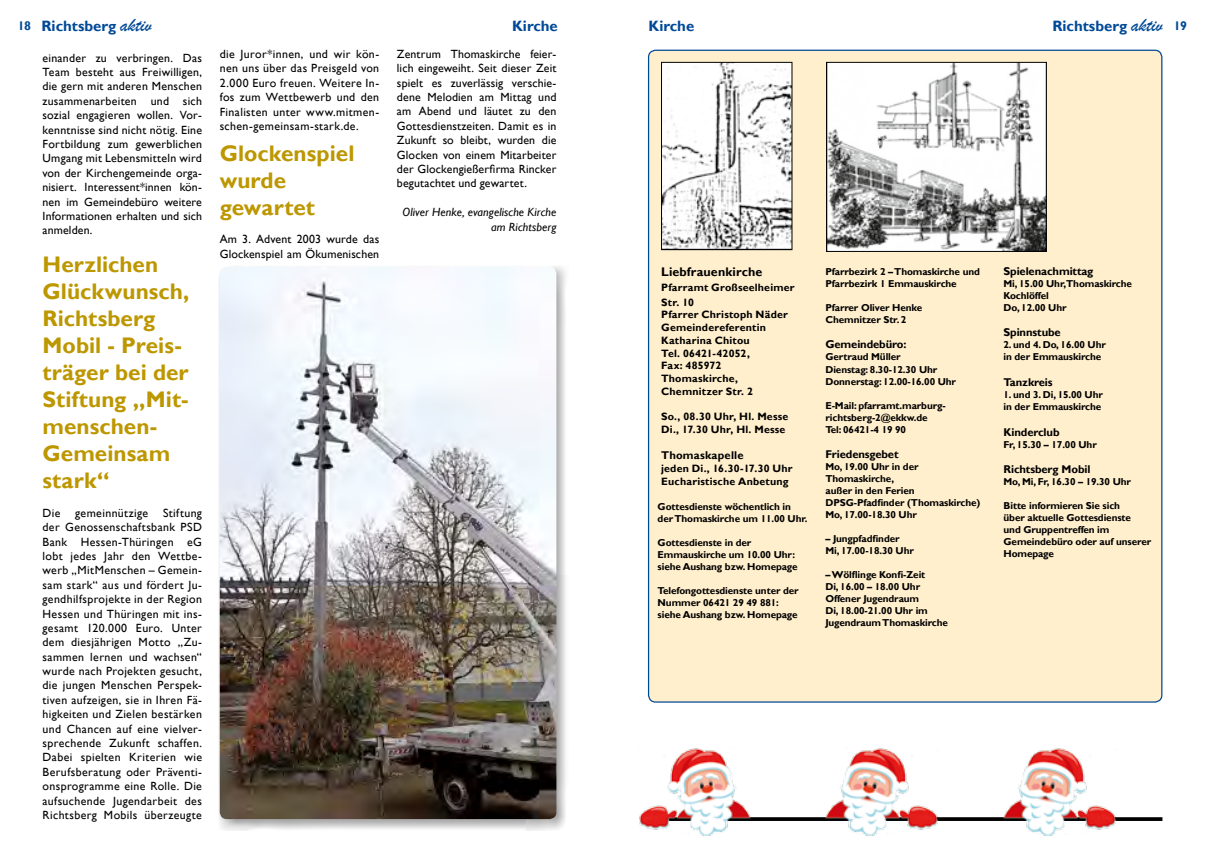
<style>
.page{position:relative;width:1205px;height:851px;background:#fff}
.page>*{position:absolute;margin:0;border:0;box-sizing:border-box;transform-origin:0 0}
.t1{font:700 22.5px/27px "Gill Sans";color:#bd9700}
.t2{font:700 15px "Gill Sans";color:#004997}
.t3{font:700 12.5px "Gill Sans";letter-spacing:.01em;color:#000}
.t4{font:11.88px/14.4px "Gill Sans";letter-spacing:.02em;color:#000;text-align:justify}
.t5{font:italic 11.88px/14.4px "Gill Sans";letter-spacing:.01em;color:#000;text-align:right}
.t6{font:700 11.25px "Gill Sans";letter-spacing:-.01em;color:#000}
.t7{font:700 11.25px "Gill Sans";letter-spacing:.015em;color:#000}
.t8{font:700 10.62px/12.8px "Gill Sans";letter-spacing:.02em;color:#000}
.t9{font:700 10px/12px "Gill Sans";letter-spacing:-.01em;color:#000}
.s1{font-size:12.5px}
.s2{font-family:"Brush Script";font-weight:400;font-size:20px}
</style>
<div class="page">
<div style="left:648px;top:50px;width:514px;height:652px;background:#ffefcd;border-radius:7px"></div>
<svg style="left:663px;top:64px;width:127px;height:184px;background:#e1e1e1"></svg>
<div style="left:661px;top:62px;width:131px;height:188px;border:1px solid #000"></div>
<svg style="left:828px;top:64px;width:216px;height:186px;background:#cdcdcd"></svg>
<div style="left:826px;top:62px;width:220px;height:190px;border:1px solid #000"></div>
<div style="left:218px;top:265px;width:350px;height:565px;background:#000;opacity:.35"></div>
<img style="left:220px;top:267px;width:336px;height:552px">
<hr style="left:649px;top:817px;width:513px;height:3px;background:#000">
<img style="left:826px;top:748px;width:113px;height:87px">
<img style="left:639px;top:748px;width:112px;height:87px">
<img style="left:1003px;top:748px;width:114px;height:87px">
<p class="t2" style="left:18px;top:17px;width:135px"><span class="s1">18</span> Richtsberg <span class="s2">aktiv</span></p>
<p class="t2" style="left:1052px;top:17px;width:136px">Richtsberg <span class="s2">aktiv</span> <span class="s1">19</span></p>
<p class="t2" style="left:512px;top:17px;width:47px">Kirche</p>
<p class="t2" style="left:648px;top:17px;width:47px">Kirche</p>
<p class="t4" style="left:43px;top:51px;width:161px">einander zu verbringen. Das Team besteht aus Freiwilligen, die gern mit anderen Menschen zusammenarbeiten und sich sozial engagieren wollen. Vor&shy;kenntnisse sind nicht nötig. Eine Fortbildung zum gewerblichen Umgang mit Lebensmitteln wird von der Kirchengemeinde orga&shy;nisiert. Interessent*innen kön&shy;nen im Gemeindebüro weitere Informationen erhalten und sich anmelden.</p>
<h1 class="t1" style="left:43px;top:251px;width:148px">Herzlichen<br>Glückwunsch,<br>Richtsberg<br>Mobil - Preis&shy;träger bei der<br>Stiftung „Mit&shy;menschen-<br>Gemeinsam stark“</h1>
<p class="t4" style="left:43px;top:505px;width:19px">Die</p>
<p class="t4" style="left:75px;top:505px;width:74px">gemeinnützige</p>
<p class="t4" style="left:43px;top:505px;width:161px;text-indent:121px">Stiftung der Genossenschaftsbank PSD Bank Hessen-Thüringen eG lobt jedes Jahr den Wettbe&shy;werb „MitMenschen – Gemein&shy;sam stark“ aus und fördert Ju&shy;gendhilfsprojekte in der Region Hessen und Thüringen mit ins&shy;gesamt 120.000 Euro. Unter dem diesjährigen Motto „Zu&shy;sammen lernen und wachsen“ wurde nach Projekten gesucht, die jungen Menschen Perspek&shy;tiven aufzeigen, sie in Ihren Fä&shy;higkeiten und Zielen bestärken und Chancen auf eine vielver&shy;sprechende Zukunft schaffen.<br>Dabei spielten Kriterien wie Berufsberatung oder Präventi&shy;onsprogramme eine Rolle. Die aufsuchende Jugendarbeit des Richtsberg Mobils überzeugte</p>
<p class="t4" style="left:220px;top:47px;width:161px">die Juror*innen, und wir kön&shy;nen uns über das Preisgeld von 2.000 Euro freuen. Weitere In&shy;fos zum Wettbewerb und den Finalisten unter www.mitmen&shy;schen-gemeinsam-stark.de.</p>
<h1 class="t1" style="left:220px;top:140px;width:136px">Glockenspiel wurde gewartet</h1>
<p class="t4" style="left:220px;top:232px;width:161px">Am 3. Advent 2003 wurde das<br>Glockenspiel am Ökumenischen</p>
<p class="t4" style="left:397px;top:47px;width:161px">Zentrum Thomaskirche feier&shy;lich eingeweiht. Seit dieser Zeit spielt es zuverlässig verschie&shy;dene Melodien am Mittag und am Abend und läutet zu den Gottesdienstzeiten. Damit es in Zukunft so bleibt, wurden die Glocken von einem Mitarbeiter der Glockengießerfirma Rincker begutachtet und gewartet.</p>
<p class="t5" style="left:402px;top:205px;width:155px">Oliver Henke, evangelische Kirche am Richtsberg</p>
<p class="t3" style="left:661px;top:264px;width:103px">Liebfrauenkirche</p>
<p class="t8" style="left:661px;top:280px;width:135px;line-height:15px">Pfarramt Großseelheimer<br>Str. 10</p>
<p class="t8" style="left:661px;top:308px;width:128px">Pfarrer Christoph Näder<br>Gemeindereferentin<br>Katharina Chitou<br>Tel. 06421-42052,<br>Fax: 485972<br>Thomaskirche,<br>Chemnitzer Str. 2</p>
<p class="t8" style="left:661px;top:410px;width:129px">So., 08.30 Uhr, Hl. Messe<br>Di., 17.30 Uhr, Hl. Messe</p>
<p class="t7" style="left:661px;top:449px;width:84px">Thomaskapelle</p>
<p class="t8" style="left:661px;top:462px;width:133px">jeden Di., 16.30-17.30 Uhr<br>Eucharistische Anbetung</p>
<p class="t9" style="left:658px;top:500px;width:151px">Gottesdienste wöchentlich in der Thomaskirche um 11.00 Uhr.</p>
<p class="t9" style="left:658px;top:536px;width:141px">Gottesdienste in der<br>Emmauskirche um 10.00 Uhr: siehe Aushang bzw. Homepage</p>
<p class="t9" style="left:658px;top:584px;width:143px">Telefongottesdienste unter der<br>Nummer 06421 29 49 881: siehe Aushang bzw. Homepage</p>
<p class="t9" style="left:825px;top:266px;width:156px">Pfarrbezirk 2 – Thomaskirche und<br>Pfarrbezirk 1 Emmauskirche</p>
<p class="t9" style="left:825px;top:302px;width:98px">Pfarrer Oliver Henke<br>Chemnitzer Str. 2</p>
<p class="t6" style="left:825px;top:338px;width:82px">Gemeindebüro:</p>
<p class="t9" style="left:825px;top:351px;width:132px">Gertraud Müller<br>Dienstag: 8.30-12.30 Uhr<br>Donnerstag: 12.00-16.00 Uhr</p>
<p class="t9" style="left:825px;top:399px;width:122px">E-Mail: pfarramt.marburg&shy;richtsberg-2@ekkw.de<br>Tel: 06421-4 19 90</p>
<p class="t6" style="left:825px;top:447px;width:75px">Friedensgebet</p>
<p class="t9" style="left:825px;top:461px;width:157px">Mo, 19.00 Uhr in der<br>Thomaskirche,<br>außer in den Ferien<br>DPSG-Pfadfinder (Thomaskirche)<br>Mo, 17.00-18.30 Uhr</p>
<p class="t9" style="left:825px;top:533px;width:90px">– Jungpfadfinder<br>Mi, 17.00-18.30 Uhr</p>
<p class="t9" style="left:825px;top:569px;width:124px">– Wölflinge Konfi-Zeit<br>Di, 16.00 – 18.00 Uhr<br>Offener Jugendraum<br>Di, 18.00-21.00 Uhr im<br>Jugendraum Thomaskirche</p>
<p class="t6" style="left:1003px;top:264px;width:91px">Spielenachmittag</p>
<p class="t9" style="left:1003px;top:278px;width:130px">Mi, 15.00 Uhr,Thomaskirche<br>Kochlöffel<br>Do, 12.00 Uhr</p>
<p class="t6" style="left:1003px;top:326px;width:59px">Spinnstube</p>
<p class="t9" style="left:1003px;top:339px;width:104px">2. und 4. Do, 16.00 Uhr in der Emmauskirche</p>
<p class="t6" style="left:1003px;top:375px;width:51px">Tanzkreis</p>
<p class="t9" style="left:1003px;top:389px;width:101px">1. und 3. Di, 15.00 Uhr in der Emmauskirche</p>
<p class="t6" style="left:1003px;top:425px;width:58px">Kinderclub</p>
<p class="t9" style="left:1003px;top:438px;width:95px">Fr, 15.30 – 17.00 Uhr</p>
<p class="t6" style="left:1003px;top:462px;width:88px">Richtsberg Mobil</p>
<p class="t9" style="left:1003px;top:476px;width:129px">Mo, Mi, Fr, 16.30 – 19.30 Uhr</p>
<p class="t9" style="left:1003px;top:500px;width:149px">Bitte informieren Sie sich<br>über aktuelle Gottesdienste<br>und Gruppentreffen im<br>Gemeindebüro oder auf unserer<br>Homepage</p>
</div>
